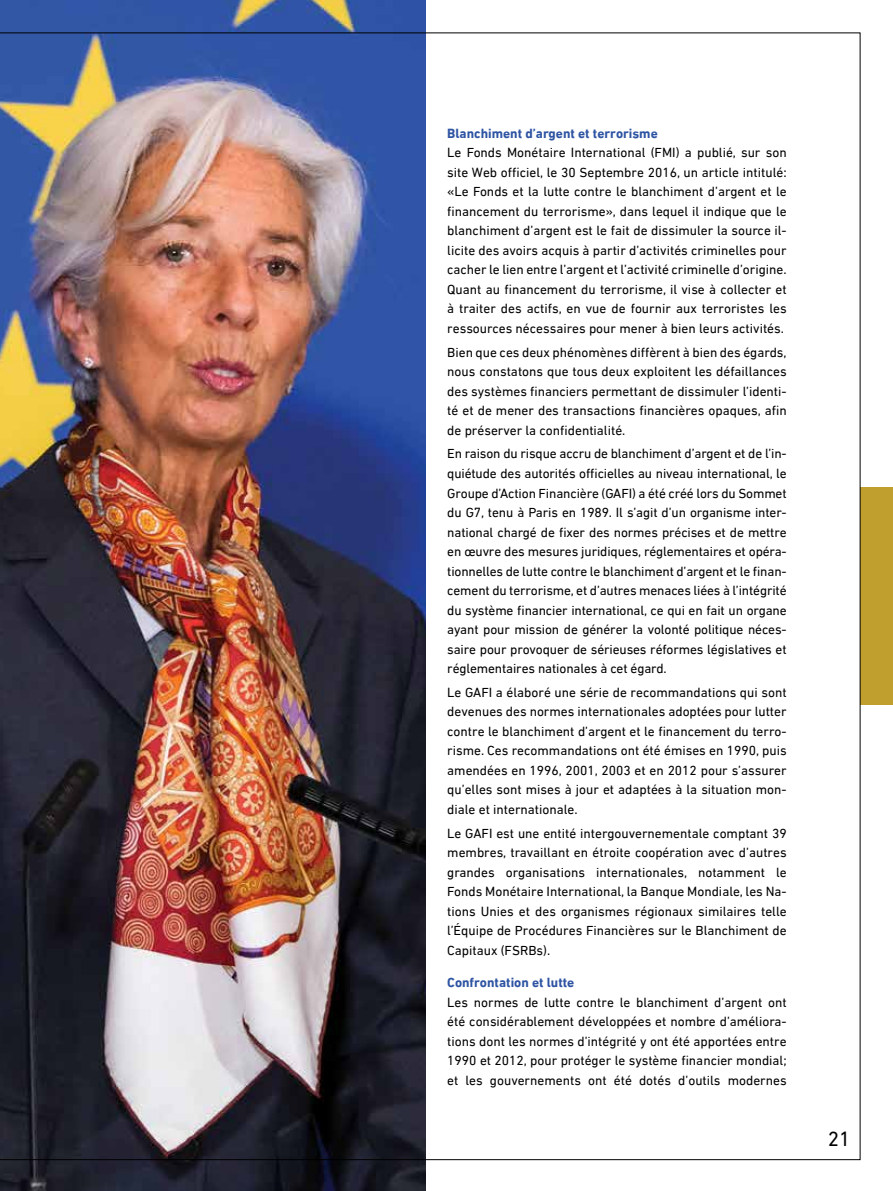
<style>
.page{position:relative;width:893px;height:1191px;background:#fff}
.page>*{position:absolute;margin:0;border:0;box-sizing:border-box;transform-origin:0 0}
.t1{font:21px "DIN Next LTW23";color:#000}
.t2{font:13.5px/19.5px "DIN Next LTW23";color:#000;text-align:justify}
.t3{font:700 13.5px "DIN Next LTW23";color:#2e54a3}
</style>
<div class="page">
<div style="left:860px;top:486px;width:33px;height:218px;background:#c09f2e"></div>
<img style="left:0;top:0;width:425px;height:1191px">
<img style="left:0;top:33px;width:860px;height:1127px">
<p class="t3" style="left:447px;top:125px;width:212px">Blanchiment d’argent et terrorisme</p>
<p class="t2" style="left:447px;top:143px;width:341px">Le Fonds Monétaire International (FMI) a publié, sur son site Web officiel, le 30 Septembre 2016, un article intitulé: «Le Fonds et la lutte contre le blanchiment d’argent et le financement du terrorisme», dans lequel il indique que le blanchiment d’argent est le fait de dissimuler la source il&shy;licite des avoirs acquis à partir d’activités criminelles pour cacher le lien entre l’argent et l’activité criminelle d’origine.<br>Quant au financement du terrorisme, il vise à collecter et à traiter des actifs, en vue de fournir aux terroristes les ressources nécessaires pour mener à bien leurs activités.</p>
<p class="t2" style="left:447px;top:342px;width:341px">Bien que ces deux phénomènes diffèrent à bien des égards, nous constatons que tous deux exploitent les défaillances des systèmes financiers permettant de dissimuler l’identi&shy;té et de mener des transactions financières opaques, afin de préserver la confidentialité.</p>
<p class="t2" style="left:447px;top:444px;width:341px">En raison du risque accru de blanchiment d’argent et de l’in&shy;quiétude des autorités officielles au niveau international, le Groupe d’Action Financière (GAFI) a été créé lors du Sommet du G7, tenu à Paris en 1989. Il s’agit d’un organisme inter&shy;national chargé de fixer des normes précises et de mettre en œuvre des mesures juridiques, réglementaires et opéra&shy;tionnelles de lutte contre le blanchiment d’argent et le finan&shy;cement du terrorisme, et d’autres menaces liées à l’intégrité du système financier international, ce qui en fait un organe ayant pour mission de générer la volonté politique néces&shy;saire pour provoquer de sérieuses réformes législatives et réglementaires nationales à cet égard.</p>
<p class="t2" style="left:447px;top:682px;width:341px">Le GAFI a élaboré une série de recommandations qui sont devenues des normes internationales adoptées pour lutter contre le blanchiment d’argent et le financement du terro&shy;risme. Ces recommandations ont été émises en 1990, puis amendées en 1996, 2001, 2003 et en 2012 pour s’assurer qu’elles sont mises à jour et adaptées à la situation mon&shy;diale et internationale.</p>
<p class="t2" style="left:447px;top:823px;width:341px">Le GAFI est une entité intergouvernementale comptant 39 membres, travaillant en étroite coopération avec d’autres grandes organisations internationales, notamment le Fonds Monétaire International, la Banque Mondiale, les Na&shy;tions Unies et des organismes régionaux similaires telle l’Équipe de Procédures Financières sur le Blanchiment de Capitaux (FSRBs).</p>
<p class="t3" style="left:447px;top:974px;width:129px">Confrontation et lutte</p>
<p class="t2" style="left:447px;top:992px;width:341px">Les normes de lutte contre le blanchiment d’argent ont été considérablement développées et nombre d’améliora&shy;tions dont les normes d’intégrité y ont été apportées entre 1990 et 2012, pour protéger le système financier mondial; et les gouvernements ont été dotés d’outils modernes</p>
<h1 class="t1" style="left:828px;top:1126px;width:24px">21</h1>
</div>
